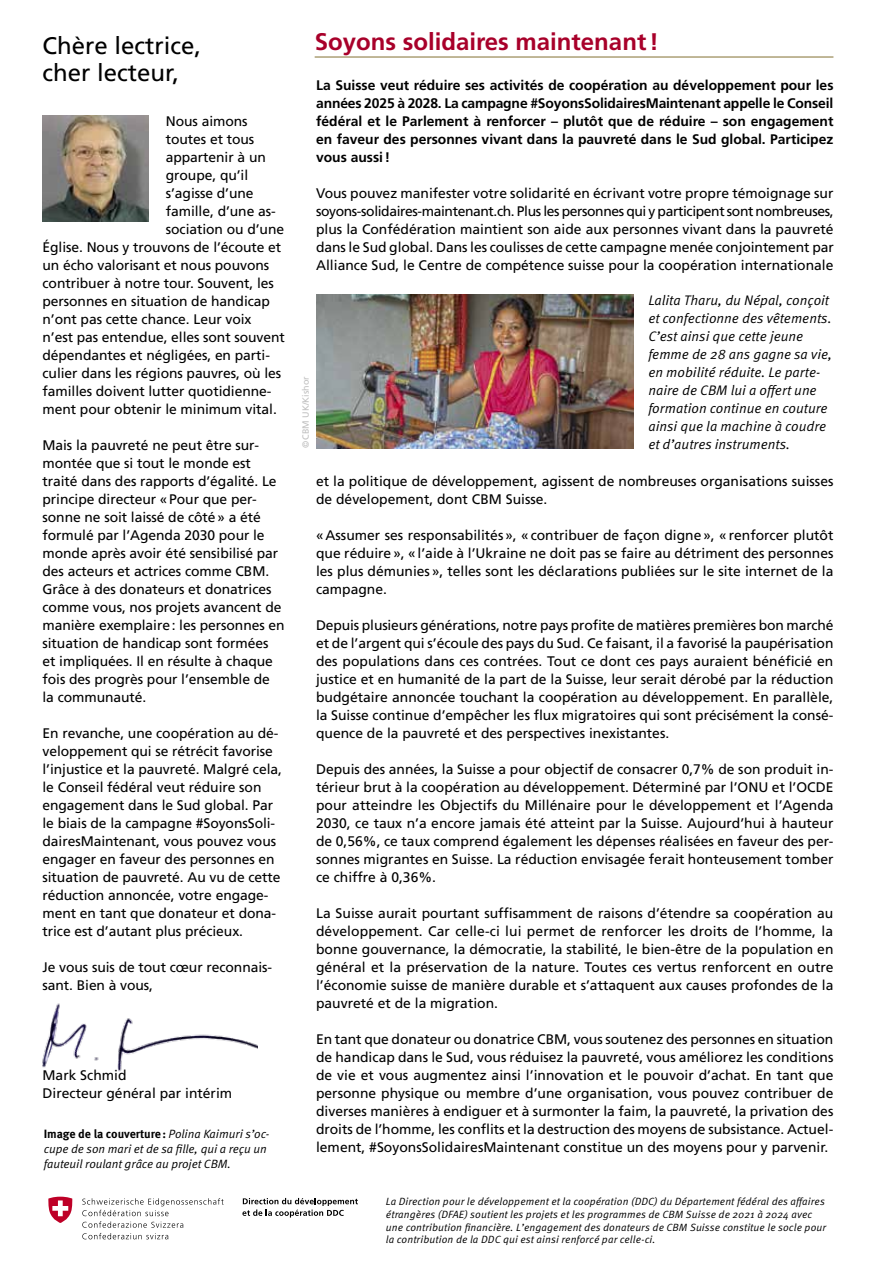
<style>
.page{position:relative;width:893px;height:1263px;background:#fff}
.page>*{position:absolute;margin:0;border:0;box-sizing:border-box;transform-origin:0 0}
.t1{font:700 24px "Frutiger LT Com";color:#a8002a}
.t2{font:24px/27px "Frutiger LT Com";color:#000}
.t3{font:italic 13.95px/18px "Meta Pro";color:#000}
.t4{font:13.8px/18px "Frutiger LT Com";letter-spacing:-.005em;color:#000;text-align:justify}
.t5{font:700 13.8px/18px "Frutiger LT Com";color:#000;text-align:justify}
.t6{font:italic 12px/15px "Meta Pro";letter-spacing:-.005em;color:#000;text-align:justify}
.t7{font:italic 10.5px/12.8px "Meta Pro";letter-spacing:.01em;color:#000}
.t8{font:9px "Frutiger LT Com";color:#c0c0c0}
.s1{font-weight:700;font-style:normal}
</style>
<div class="page">
<img style="left:43px;top:116px;width:106px;height:106px">
<img style="left:42px;top:1003px;width:216px;height:69px">
<hr style="left:315px;top:56px;width:518px;height:2px;background:#aca076">
<img style="left:316px;top:295px;width:318px;height:154px">
<svg style="left:82px;top:1198px;width:142px;height:41px"></svg>
<svg style="left:48px;top:1197px;width:24px;height:26px"></svg>
<svg style="left:242px;top:1198px;width:116px;height:19px"></svg>
<h2 class="t2" style="left:43px;top:33px;width:160px">Chère lectrice, cher lecteur,</h2>
<p class="t4" style="left:166px;top:112px;width:83px">Nous aimons</p>
<p class="t4" style="left:166px;top:130px;width:90px">toutes et tous</p>
<p class="t4" style="left:166px;top:148px;width:102px">appartenir à un</p>
<p class="t4" style="left:166px;top:166px;width:84px">groupe, qu’il</p>
<p class="t4" style="left:166px;top:184px;width:89px">s’agisse d’une</p>
<p class="t4" style="left:166px;top:202px;width:110px">famille, d’une as-</p>
<p class="t4" style="left:166px;top:220px;width:120px">sociation ou d’une</p>
<p class="t4" style="left:43px;top:238px;width:240px">Église. Nous y trouvons de l’écoute et</p>
<p class="t4" style="left:43px;top:256px;width:228px">un écho valorisant et nous pouvons</p>
<p class="t4" style="left:43px;top:274px;width:233px">contribuer à notre tour. Souvent, les</p>
<p class="t4" style="left:43px;top:292px;width:229px">personnes en situation de handicap</p>
<p class="t4" style="left:43px;top:310px;width:211px">n’ont pas cette chance. Leur voix</p>
<p class="t4" style="left:43px;top:328px;width:244px">n’est pas entendue, elles sont souvent</p>
<p class="t4" style="left:43px;top:346px;width:228px">dépendantes et négligées, en parti-</p>
<p class="t4" style="left:43px;top:364px;width:240px">culier dans les régions pauvres, où les</p>
<p class="t4" style="left:43px;top:382px;width:229px">familles doivent lutter quotidienne-</p>
<p class="t4" style="left:43px;top:400px;width:236px">ment pour obtenir le minimum vital.</p>
<p class="t4" style="left:43px;top:436px;width:244px;text-align:left">Mais la pauvreté ne peut être sur&shy;montée que si tout le monde est traité dans des rapports d’égalité. Le principe directeur «Pour que per&shy;sonne ne soit laissé de côté» a été formulé par l’Agenda 2030 pour le monde après avoir été sensibilisé par des acteurs et actrices comme CBM.<br>Grâce à des donateurs et donatrices comme vous, nos projets avancent de manière exemplaire: les personnes en situation de handicap sont formées et impliquées. Il en résulte à chaque fois des progrès pour l’ensemble de la communauté.</p>
<p class="t4" style="left:43px;top:724px;width:241px;text-align:left">En revanche, une coopération au dé&shy;veloppement qui se rétrécit favorise l’injustice et la pauvreté. Malgré cela, le Conseil fédéral veut réduire son engagement dans le Sud global. Par le biais de la campagne #SoyonsSoli&shy;dairesMaintenant, vous pouvez vous engager en faveur des personnes en situation de pauvreté. Au vu de cette réduction annoncée, votre engage&shy;ment en tant que donateur et dona&shy;trice est d’autant plus précieux.</p>
<p class="t4" style="left:43px;top:958px;width:230px">Je vous suis de tout cœur reconnais&shy;sant. Bien à vous,</p>
<p class="t4" style="left:43px;top:1066px;width:191px">Mark Schmid<br>Directeur général par intérim</p>
<p class="t6" style="left:44px;top:1127px;width:226px"><span class="s1">Image de la couverture:</span> Polina Kaimuri s’oc&shy;cupe de son mari et de sa fille, qui a reçu un fauteuil roulant grâce au projet CBM.</p>
<h2 class="t1" style="left:315px;top:27px;width:345px">Soyons solidaires maintenant!</h2>
<p class="t5" style="left:316px;top:76px;width:519px">La Suisse veut réduire ses activités de coopération au développement pour les années 2025 à 2028. La campagne #SoyonsSolidairesMaintenant appelle le Conseil fédéral et le Parlement à renforcer – plutôt que de réduire – son engagement en faveur des personnes vivant dans la pauvreté dans le Sud global. Participez vous aussi!</p>
<p class="t4" style="left:316px;top:184px;width:519px">Vous pouvez manifester votre solidarité en écrivant votre propre témoignage sur soyons-solidaires-maintenant.ch. Plus les personnes qui y participent sont nombreuses, plus la Confédération maintient son aide aux personnes vivant dans la pauvreté dans le Sud global. Dans les coulisses de cette campagne menée conjointement par Alliance Sud, le Centre de compétence suisse pour la coopération internationale</p>
<p class="t8" style="left:300px;top:448px;width:73px;rotate:-90deg">©CBM UK/Kishor</p>
<p class="t3" style="left:648px;top:291px;width:185px">Lalita Tharu, du Népal, conçoit et confectionne des vêtements.<br>C’est ainsi que cette jeune femme de 28 ans gagne sa vie, en mobilité réduite. Le parte&shy;naire de CBM lui a offert une formation continue en couture ainsi que la machine à coudre</p>
<p class="t3" style="left:648px;top:435px;width:143px">et d’autres instruments.</p>
<p class="t4" style="left:316px;top:472px;width:519px">et la politique de développement, agissent de nombreuses organisations suisses de dévelopement, dont CBM Suisse.</p>
<p class="t4" style="left:316px;top:526px;width:519px">«Assumer ses responsabilités», «contribuer de façon digne», «renforcer plutôt que réduire», «l’aide à l’Ukraine ne doit pas se faire au détriment des personnes les plus démunies», telles sont les déclarations publiées sur le site internet de la campagne.</p>
<p class="t4" style="left:316px;top:616px;width:519px">Depuis plusieurs générations, notre pays profite de matières premières bon marché et de l’argent qui s’écoule des pays du Sud. Ce faisant, il a favorisé la paupérisation des populations dans ces contrées. Tout ce dont ces pays auraient bénéficié en justice et en humanité de la part de la Suisse, leur serait dérobé par la réduction budgétaire annoncée touchant la coopération au développement. En parallèle, la Suisse continue d’empêcher les flux migratoires qui sont précisément la consé&shy;quence de la pauvreté et des perspectives inexistantes.</p>
<p class="t4" style="left:316px;top:760px;width:519px">Depuis des années, la Suisse a pour objectif de consacrer 0,7% de son produit in&shy;térieur brut à la coopération au développement. Déterminé par l’ONU et l’OCDE pour atteindre les Objectifs du Millénaire pour le développement et l’Agenda 2030, ce taux n’a encore jamais été atteint par la Suisse. Aujourd’hui à hauteur de 0,56%, ce taux comprend également les dépenses réalisées en faveur des per&shy;sonnes migrantes en Suisse. La réduction envisagée ferait honteusement tomber ce chiffre à 0,36%.</p>
<p class="t4" style="left:316px;top:904px;width:519px">La Suisse aurait pourtant suffisamment de raisons d’étendre sa coopération au développement. Car celle-ci lui permet de renforcer les droits de l’homme, la bonne gouvernance, la démocratie, la stabilité, le bien-être de la population en général et la préservation de la nature. Toutes ces vertus renforcent en outre l’économie suisse de manière durable et s’attaquent aux causes profondes de la pauvreté et de la migration.</p>
<p class="t4" style="left:316px;top:1030px;width:519px">En tant que donateur ou donatrice CBM, vous soutenez des personnes en situation de handicap dans le Sud, vous réduisez la pauvreté, vous améliorez les conditions de vie et vous augmentez ainsi l’innovation et le pouvoir d’achat. En tant que personne physique ou membre d’une organisation, vous pouvez contribuer de diverses manières à endiguer et à surmonter la faim, la pauvreté, la privation des droits de l’homme, les conflits et la destruction des moyens de subsistance. Actuel&shy;lement, #SoyonsSolidairesMaintenant constitue un des moyens pour y parvenir.</p>
<p class="t7" style="left:386px;top:1195px;width:442px">La Direction pour le développement et la coopération (DDC) du Département fédéral des affaires étrangères (DFAE) soutient les projets et les programmes de CBM Suisse de 2021 à 2024 avec une contribution financière. L’engagement des donateurs de CBM Suisse constitue le socle pour la contribution de la DDC qui est ainsi renforcé par celle-ci.</p>
</div>
